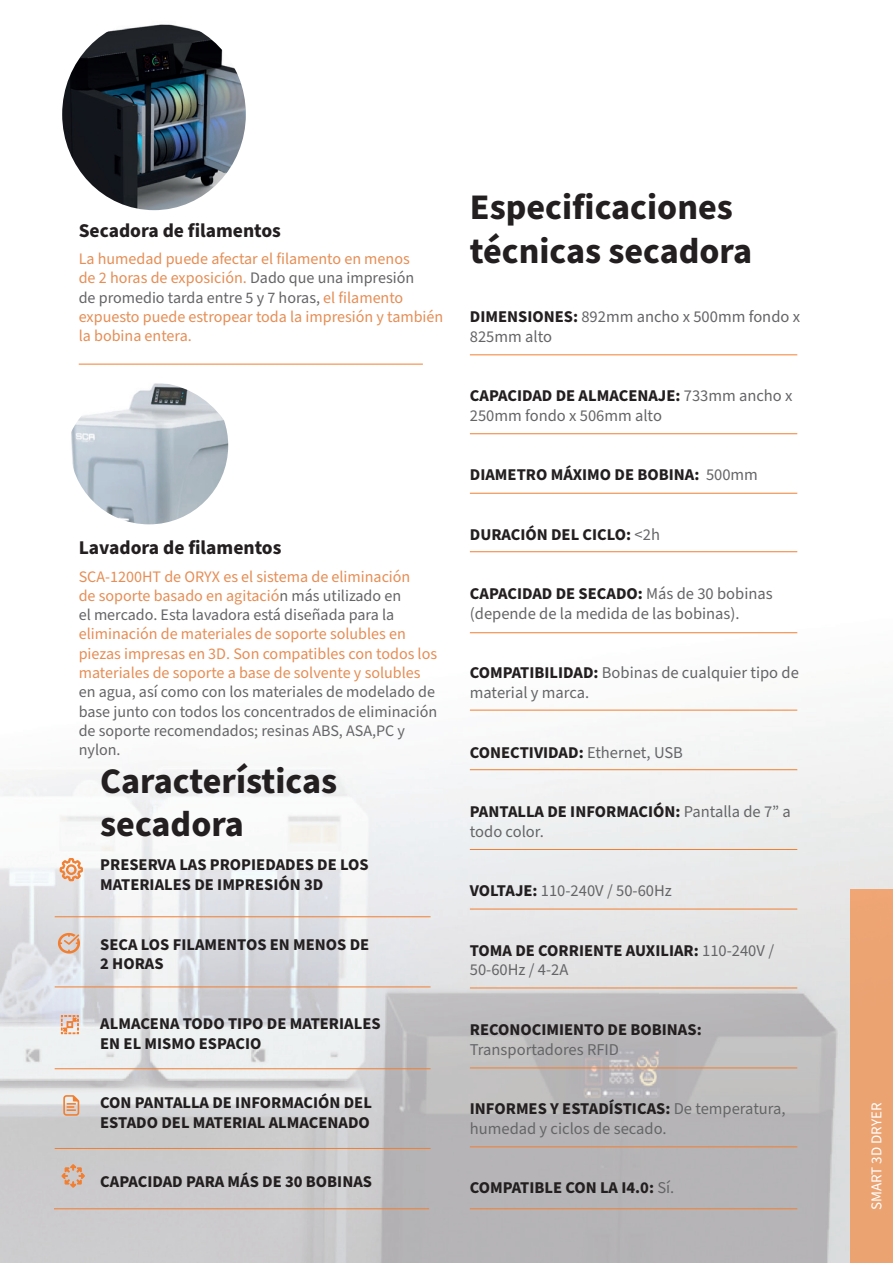
<style>
.page{position:relative;width:893px;height:1263px;background:#fff}
.page>*{position:absolute;margin:0;border:0;box-sizing:border-box;transform-origin:0 0}
.t1{font:700 36px/43.2px "Source Sans Pro";color:#231f20}
.t2{font:700 19.5px "Source Sans Pro";color:#231f20}
.t3{font:700 16.5px/19.8px "Source Sans Pro";color:#231f20}
.t4{font:16.5px/19.8px "Source Sans Pro";color:#656568}
.t5{font:16.05px/19.2px "Source Sans Pro";color:#e68e55}
.t6{font:16.05px/19.2px "Source Sans Pro";color:#656568}
.t7{font:15px "Source Sans Pro";color:#fff}
.s1{color:#656568}
.s2{font-weight:700;color:#231f20}
.s3{font-weight:400;color:#656568}
</style>
<div class="page">
<img style="left:0;top:551px;width:658px;height:712px">
<img style="left:658px;top:1059px;width:192px;height:204px">
<hr style="left:470px;top:433px;width:327px;height:1px;background:#f27f31">
<hr style="left:470px;top:355px;width:327px;height:1px;background:#f27f31">
<hr style="left:470px;top:493px;width:327px;height:1px;background:#f27f31">
<hr style="left:470px;top:551px;width:327px;height:1px;background:#f27f31">
<hr style="left:470px;top:632px;width:327px;height:1px;background:#f27f31">
<hr style="left:470px;top:710px;width:327px;height:1px;background:#f27f31">
<hr style="left:470px;top:769px;width:327px;height:1px;background:#f27f31">
<hr style="left:470px;top:849px;width:327px;height:1px;background:#f27f31">
<hr style="left:470px;top:909px;width:327px;height:1px;background:#f27f31">
<hr style="left:470px;top:988px;width:327px;height:1px;background:#f27f31">
<hr style="left:470px;top:1068px;width:327px;height:1px;background:#f27f31">
<hr style="left:470px;top:1146px;width:327px;height:1px;background:#f27f31">
<hr style="left:54px;top:1208px;width:375px;height:1px;background:#f27f31">
<hr style="left:470px;top:1208px;width:327px;height:1px;background:#f27f31">
<hr style="left:55px;top:1148px;width:376px;height:1px;background:#f27f31">
<hr style="left:55px;top:1068px;width:376px;height:1px;background:#f27f31">
<hr style="left:55px;top:987px;width:376px;height:1px;background:#f27f31">
<hr style="left:55px;top:916px;width:376px;height:1px;background:#f27f31">
<hr style="left:79px;top:364px;width:344px;height:1px;background:#f27f31">
<div style="left:850px;top:890px;width:43px;height:373px;background:#eba372"></div>
<img style="left:62px;top:24px;width:184px;height:186px">
<svg style="left:63px;top:1095px;width:16px;height:21px"></svg>
<svg style="left:58px;top:933px;width:22px;height:20px"></svg>
<svg style="left:60px;top:854px;width:23px;height:30px"></svg>
<svg style="left:61px;top:1164px;width:24px;height:24px"></svg>
<svg style="left:61px;top:1015px;width:18px;height:19px"></svg>
<img style="left:71px;top:383px;width:157px;height:141px">
<p class="t2" style="left:79px;top:217px;width:204px">Secadora de filamentos</p>
<p class="t5" style="left:79px;top:250px;width:366px">La humedad puede afectar el filamento en menos<br>de 2 horas de exposición. <span class="s1">Dado que una impresión<br>de promedio tarda entre 5 y 7 horas,</span> el filamento expuesto puede estropear toda la impresión y también la bobina entera.</p>
<p class="t2" style="left:79px;top:534px;width:204px">Lavadora de filamentos</p>
<p class="t5" style="left:79px;top:567px;width:333px">SCA-1200HT de ORYX es el sistema de eliminación de soporte basado en agitació<span class="s1">n más utilizado en el mercado. Esta lavadora está diseñada para la</span></p>
<p class="t5" style="left:79px;top:625px;width:360px">eliminación de materiales de soporte solubles en piezas impresas en 3D. Son compatibles con todos los materiales de soporte a base de solvente y solubles</p>
<p class="t6" style="left:79px;top:683px;width:360px">en agua, así como con los materiales de modelado de base junto con todos los concentrados de eliminación de soporte recomendados; resinas ABS, ASA,PC y nylon.</p>
<h1 class="t1" style="left:100px;top:760px;width:238px">Características secadora</h1>
<p class="t3" style="left:100px;top:855px;width:270px">PRESERVA LAS PROPIEDADES DE LOS<br>MATERIALES DE IMPRESIÓN 3D</p>
<p class="t3" style="left:100px;top:935px;width:271px">SECA LOS FILAMENTOS EN MENOS DE<br>2 HORAS</p>
<p class="t3" style="left:100px;top:1014px;width:282px">ALMACENA TODO TIPO DE MATERIALES<br>EN EL MISMO ESPACIO</p>
<p class="t3" style="left:100px;top:1093px;width:273px">CON PANTALLA DE INFORMACIÓN DEL<br>ESTADO DEL MATERIAL ALMACENADO</p>
<p class="t3" style="left:100px;top:1172px;width:273px">CAPACIDAD PARA MÁS DE 30 BOBINAS</p>
<h1 class="t1" style="left:470px;top:187px;width:284px">Especificaciones técnicas secadora</h1>
<p class="t4" style="left:470px;top:307px;width:332px"><span class="s2">DIMENSIONES:</span> 892mm ancho x 500mm fondo x<br>825mm alto</p>
<p class="t4" style="left:470px;top:386px;width:324px"><span class="s2">CAPACIDAD DE ALMACENAJE:</span> 733mm ancho x<br>250mm fondo x 506mm alto</p>
<p class="t3" style="left:470px;top:465px;width:290px">DIAMETRO MÁXIMO DE BOBINA: <span class="s3">500mm</span></p>
<p class="t3" style="left:470px;top:525px;width:192px">DURACIÓN DEL CICLO: <span class="s3">&lt;2h</span></p>
<p class="t4" style="left:470px;top:584px;width:304px"><span class="s2">CAPACIDAD DE SECADO:</span> Más de 30 bobinas (depende de la medida de las bobinas).</p>
<p class="t4" style="left:470px;top:664px;width:330px"><span class="s2">COMPATIBILIDAD:</span> Bobinas de cualquier tipo de material y marca.</p>
<p class="t3" style="left:470px;top:743px;width:215px">CONECTIVIDAD: <span class="s3">Ethernet, USB</span></p>
<p class="t4" style="left:470px;top:802px;width:323px"><span class="s2">PANTALLA DE INFORMACIÓN:</span> Pantalla de 7” a todo color.</p>
<p class="t4" style="left:470px;top:881px;width:203px"><span class="s2">VOLTAJE:</span> 110-240V / 50-60Hz</p>
<p class="t3" style="left:470px;top:941px;width:306px">TOMA DE CORRIENTE AUXILIAR: <span class="s3">110-240V /<br>50-60Hz / 4-2A</span></p>
<p class="t3" style="left:470px;top:1020px;width:233px">RECONOCIMIENTO DE BOBINAS:</p>
<p class="t4" style="left:470px;top:1040px;width:151px">Transportadores RFID</p>
<p class="t4" style="left:470px;top:1099px;width:317px"><span class="s2">INFORMES Y ESTADÍSTICAS:</span> De temperatura, humedad y ciclos de secado.</p>
<p class="t3" style="left:470px;top:1178px;width:206px">COMPATIBLE CON LA I4.0: <span class="s3">Sí.</span></p>
<p class="t7" style="left:866px;top:1210px;width:109px;rotate:-90deg">SMART 3D DRYER</p>
</div>
